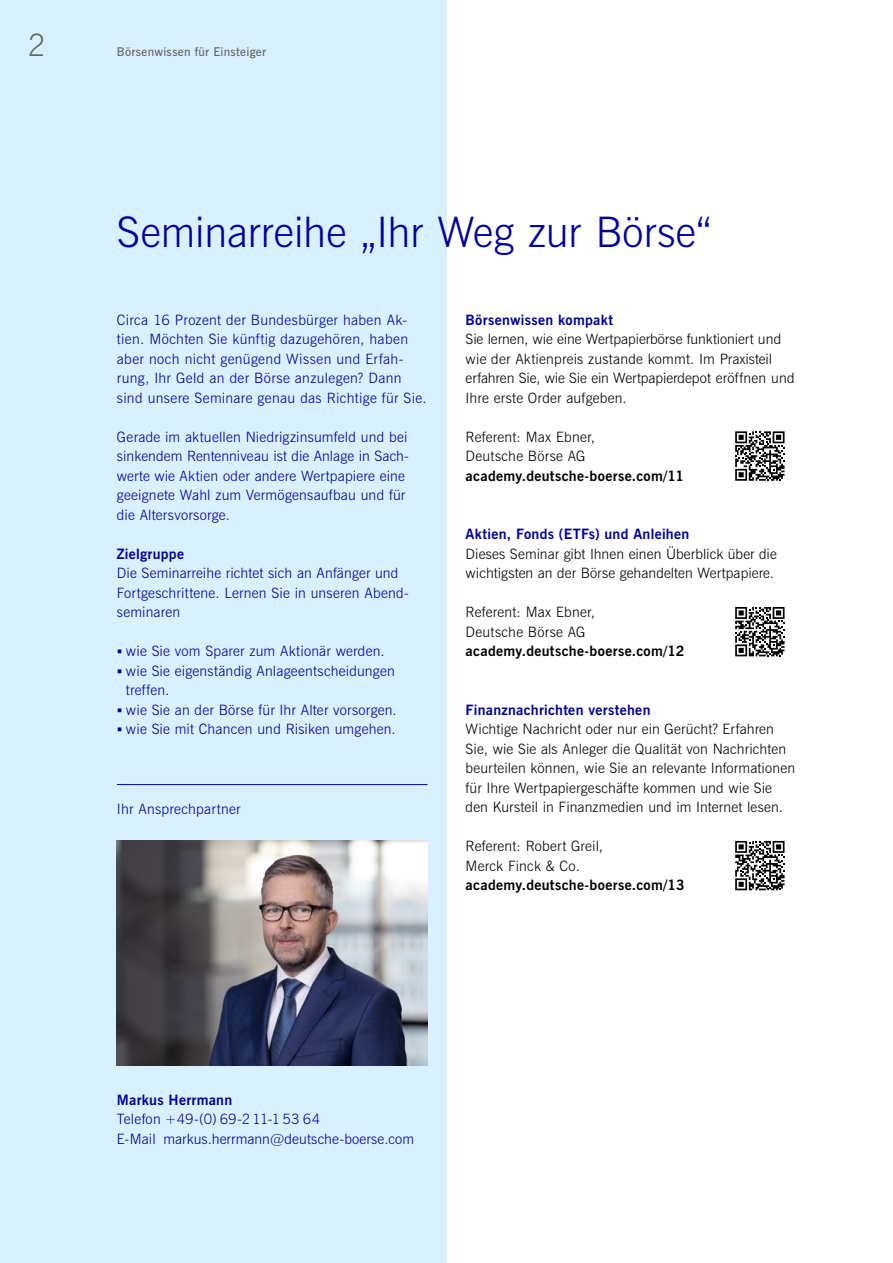
<style>
.page{position:relative;width:893px;height:1263px;background:#fff}
.page>*{position:absolute;margin:0;border:0;box-sizing:border-box;transform-origin:0 0}
.t1{font:42px "News Gothic Lt BT";color:#009}
.t2{font:30.75px "News Gothic Lt BT";color:#666}
.t3{font:14.25px/19.5px "News Gothic Lt BT";letter-spacing:.015em;color:#009}
.t4{font:14.25px/19.5px "News Gothic Lt BT";letter-spacing:.01em;color:#000}
.t5{font:14.25px "News Gothic Bd BT";letter-spacing:.02em;color:#009}
.t6{font:14.25px "News Gothic Bd BT";letter-spacing:.02em;color:#000}
.t7{font:12px "News Gothic Dm BT";letter-spacing:.025em;color:#666}
</style>
<div class="page">
<div style="left:0;top:0;width:446px;height:1263px;background:#d9f0ff"></div>
<hr style="left:117px;top:784px;width:310px;height:1px;background:#009">
<svg style="left:735px;top:431px;width:49px;height:50px"></svg>
<img style="left:117px;top:840px;width:310px;height:226px">
<svg style="left:735px;top:607px;width:49px;height:49px"></svg>
<svg style="left:735px;top:841px;width:49px;height:49px"></svg>
<h2 class="t2" style="left:28px;top:26px;width:20px">2</h2>
<p class="t7" style="left:117px;top:44px;width:151px">Börsenwissen für Einsteiger</p>
<h1 class="t1" style="left:117px;top:205px;width:596px">Seminarreihe „Ihr Weg zur Börse“</h1>
<p class="t3" style="left:117px;top:310px;width:311px">Circa 16 Prozent der Bundesbürger haben Ak&shy;tien. Möchten Sie künftig dazugehören, haben aber noch nicht genügend Wissen und Erfah&shy;rung, Ihr Geld an der Börse anzulegen? Dann sind unsere Seminare genau das Richtige für Sie.</p>
<p class="t3" style="left:117px;top:427px;width:294px">Gerade im aktuellen Niedrigzinsumfeld und bei sinkendem Rentenniveau ist die Anlage in Sach&shy;werte wie Aktien oder andere Wertpapiere eine geeignete Wahl zum Vermögensaufbau und für die Altersvorsorge.</p>
<p class="t5" style="left:117px;top:544px;width:69px">Zielgruppe</p>
<p class="t3" style="left:117px;top:563px;width:293px">Die Seminarreihe richtet sich an Anfänger und<br>Fortgeschrittene. Lernen Sie in unseren Abend&shy;seminaren</p>
<p class="t3" style="left:126px;top:642px;width:272px">wie Sie vom Sparer zum Aktionär werden. wie Sie eigenständig Anlageentscheidungen treffen.<br>wie Sie an der Börse für Ihr Alter vorsorgen. wie Sie mit Chancen und Risiken umgehen.</p>
<p class="t3" style="left:117px;top:800px;width:125px">Ihr Ansprechpartner</p>
<p class="t5" style="left:466px;top:310px;width:149px">Börsenwissen kompakt</p>
<p class="t4" style="left:466px;top:329px;width:331px">Sie lernen, wie eine Wertpapierbörse funktioniert und wie der Aktienpreis zustande kommt. Im Praxisteil erfahren Sie, wie Sie ein Wertpapierdepot eröffnen und Ihre erste Order aufgeben.</p>
<p class="t4" style="left:466px;top:427px;width:131px">Referent: Max Ebner,<br>Deutsche Börse AG</p>
<p class="t6" style="left:466px;top:466px;width:220px">academy.deutsche-boerse.com/11</p>
<p class="t5" style="left:466px;top:525px;width:225px">Aktien, Fonds (ETFs) und Anleihen</p>
<p class="t4" style="left:466px;top:544px;width:313px">Dieses Seminar gibt Ihnen einen Überblick über die wichtigsten an der Börse gehandelten Wertpapiere.</p>
<p class="t4" style="left:466px;top:602px;width:131px">Referent: Max Ebner,<br>Deutsche Börse AG</p>
<p class="t6" style="left:466px;top:642px;width:220px">academy.deutsche-boerse.com/12</p>
<p class="t5" style="left:466px;top:700px;width:186px">Finanznachrichten verstehen</p>
<p class="t4" style="left:466px;top:719px;width:331px">Wichtige Nachricht oder nur ein Gerücht? Erfahren Sie, wie Sie als Anleger die Qualität von Nachrichten beurteilen können, wie Sie an relevante Informationen für Ihre Wertpapiergeschäfte kommen und wie Sie den Kursteil in Finanzmedien und im Internet lesen.</p>
<p class="t4" style="left:466px;top:836px;width:139px">Referent: Robert Greil,<br>Merck Finck &amp; Co.</p>
<p class="t6" style="left:466px;top:876px;width:221px">academy.deutsche-boerse.com/13</p>
<p class="t5" style="left:117px;top:1090px;width:117px">Markus Herrmann</p>
<p class="t3" style="left:117px;top:1109px;width:299px">Telefon +49-(0) 69-2 11-1 53 64<br>E-Mail markus.herrmann@deutsche-boerse.com</p>
</div>
